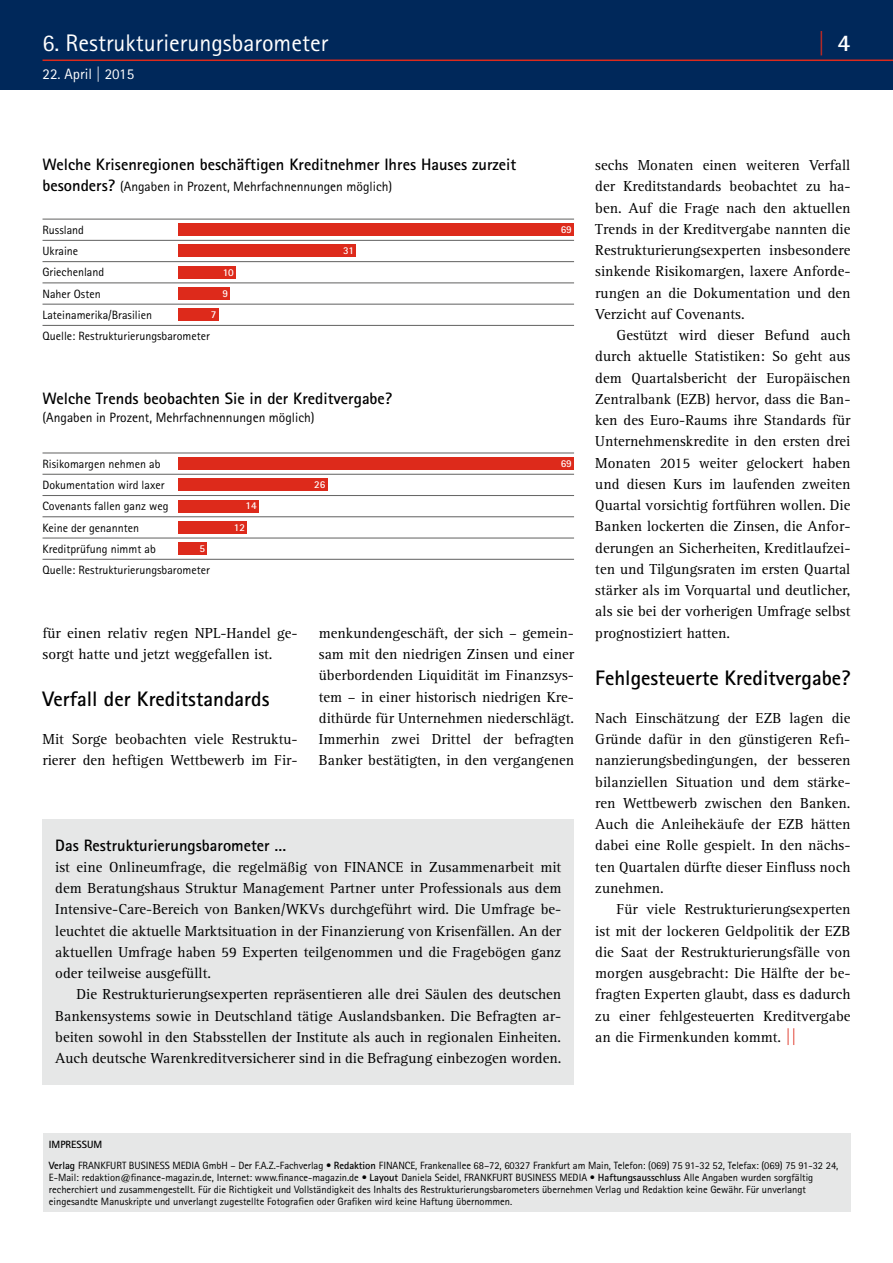
<style>
.page{position:relative;width:893px;height:1263px;background:#fff}
.page>*{position:absolute;margin:0;border:0;box-sizing:border-box;transform-origin:0 0}
.t1{font:24px "Agfa Rotis Sans Serif";color:#fff}
.t2{font:700 24px "Agfa Rotis Sans Serif";color:#dd2a1b}
.t3{font:700 21px "Agfa Rotis Sans Serif";color:#000}
.t4{font:700 16.5px "Agfa Rotis Sans Serif";color:#000}
.t5{font:15px/21.3px "Rotis Serif";color:#000;text-align:justify}
.t6{font:15px "Agfa Rotis Sans Serif";color:#fff}
.t7{font:13.5px "Agfa Rotis Sans Serif";color:#000}
.t8{font:12px/21.3px "Agfa Rotis Sans Serif";color:#000}
.t9{font:10.5px/12px "Agfa Rotis Sans Serif";color:#000}
.t10{font:700 10.5px/21.3px "Agfa Rotis Sans Serif";color:#fff}
.s1{color:#fff}
.s2{font-weight:700;font-size:16.5px}
.s3{font-family:"Agfa Rotis Sans Serif";font-weight:700;font-size:16.5px;color:#dd2a1b}
.s4{font-weight:700}
</style>
<div class="page">
<div style="left:43px;top:819px;width:531px;height:265px;background:#e6e7e7"></div>
<hr style="left:43px;top:219px;width:531px;height:1px;background:#686867">
<hr style="left:43px;top:240px;width:531px;height:1px;background:#686867">
<hr style="left:43px;top:261px;width:531px;height:1px;background:#686867">
<hr style="left:43px;top:282px;width:531px;height:1px;background:#686867">
<hr style="left:43px;top:304px;width:531px;height:1px;background:#686867">
<hr style="left:43px;top:325px;width:531px;height:1px;background:#686867">
<div style="left:179px;top:244px;width:177px;height:13px;background:#dd2a1b"></div>
<div style="left:179px;top:223px;width:395px;height:13px;background:#dd2a1b"></div>
<div style="left:179px;top:266px;width:57px;height:13px;background:#dd2a1b"></div>
<div style="left:179px;top:287px;width:51px;height:13px;background:#dd2a1b"></div>
<div style="left:179px;top:308px;width:40px;height:13px;background:#dd2a1b"></div>
<hr style="left:43px;top:452px;width:531px;height:1px;background:#686867">
<hr style="left:43px;top:474px;width:531px;height:1px;background:#686867">
<hr style="left:43px;top:495px;width:531px;height:1px;background:#686867">
<hr style="left:43px;top:516px;width:531px;height:1px;background:#686867">
<hr style="left:43px;top:537px;width:531px;height:1px;background:#686867">
<hr style="left:43px;top:559px;width:531px;height:1px;background:#686867">
<div style="left:179px;top:478px;width:149px;height:13px;background:#dd2a1b"></div>
<div style="left:179px;top:457px;width:395px;height:13px;background:#dd2a1b"></div>
<div style="left:179px;top:500px;width:80px;height:12px;background:#dd2a1b"></div>
<div style="left:179px;top:521px;width:68px;height:13px;background:#dd2a1b"></div>
<div style="left:179px;top:542px;width:28px;height:13px;background:#dd2a1b"></div>
<div style="left:43px;top:1133px;width:807px;height:79px;background:#e6e7e7"></div>
<div style="left:0;top:0;width:893px;height:89px;background:#00285a"></div>
<hr style="left:43px;top:60px;width:850px;height:1px;background:#dd2a1b">
<h1 class="t1" style="left:43px;top:29px;width:287px">6. Restrukturierungsbarometer</h1>
<p class="t6" style="left:43px;top:66px;width:93px">22. April | 2015</p>
<h1 class="t2" style="left:818px;top:28px;width:34px">| <span class="s1">4</span></h1>
<p class="t4" style="left:43px;top:154px;width:475px">Welche Krisenregionen beschäftigen Kreditnehmer Ihres Hauses zurzeit</p>
<p class="t7" style="left:43px;top:179px;width:351px"><span class="s2">besonders?</span> (Angaben in Prozent, Mehrfachnennungen möglich)</p>
<p class="t8" style="left:43px;top:219px;width:169px">Russland<br>Ukraine<br>Griechenland<br>Naher Osten<br>Lateinamerika/Brasilien<br>Quelle: Restrukturierungsbarometer</p>
<p class="t10" style="left:343px;top:240px;width:12px">31</p>
<p class="t10" style="left:222px;top:261px;width:13px">10<br>9</p>
<p class="t10" style="left:211px;top:304px;width:7px">7</p>
<p class="t4" style="left:43px;top:388px;width:351px">Welche Trends beobachten Sie in der Kreditvergabe?</p>
<p class="t7" style="left:43px;top:409px;width:274px">(Angaben in Prozent, Mehrfachnennungen möglich)</p>
<p class="t8" style="left:43px;top:453px;width:169px">Risikomargen nehmen ab<br>Dokumentation wird laxer<br>Covenants fallen ganz weg<br>Keine der genannten<br>Kreditprüfung nimmt ab<br>Quelle: Restrukturierungsbarometer</p>
<p class="t10" style="left:314px;top:474px;width:13px">26</p>
<p class="t10" style="left:245px;top:495px;width:13px">14</p>
<p class="t10" style="left:234px;top:516px;width:13px">12</p>
<p class="t10" style="left:199px;top:538px;width:7px">5</p>
<p class="t10" style="left:561px;top:219px;width:13px">69</p>
<p class="t10" style="left:561px;top:452px;width:13px">69</p>
<p class="t5" style="left:43px;top:623px;width:257px">für einen relativ regen NPL-Handel ge&shy;sorgt hatte und jetzt weggefallen ist.</p>
<h2 class="t3" style="left:43px;top:685px;width:229px">Verfall der Kreditstandards</h2>
<p class="t5" style="left:43px;top:729px;width:257px">Mit Sorge beobachten viele Restruktu&shy;rierer den heftigen Wettbewerb im Fir-</p>
<p class="t5" style="left:319px;top:623px;width:257px">menkundengeschäft, der sich – gemein&shy;sam mit den niedrigen Zinsen und einer überbordenden Liquidität im Finanzsys&shy;tem – in einer historisch niedrigen Kre&shy;dithürde für Unternehmen niederschlägt.<br>Immerhin zwei Drittel der befragten Banker bestätigten, in den vergangenen</p>
<p class="t4" style="left:55px;top:834px;width:233px">Das Restrukturierungsbarometer …</p>
<p class="t5" style="left:55px;top:856px;width:507px">ist eine Onlineumfrage, die regelmäßig von FINANCE in Zusammenarbeit mit dem Beratungshaus Struktur Management Partner unter Professionals aus dem Intensive-Care-Bereich von Banken/WKVs durchgeführt wird. Die Umfrage be&shy;leuchtet die aktuelle Marktsituation in der Finanzierung von Krisenfällen. An der aktuellen Umfrage haben 59 Experten teilgenommen und die Fragebögen ganz oder teilweise ausgefüllt.</p>
<p class="t5" style="left:55px;top:984px;width:508px;text-indent:21px">Die Restrukturierungsexperten repräsentieren alle drei Säulen des deutschen Bankensystems sowie in Deutschland tätige Auslandsbanken. Die Befragten ar&shy;beiten sowohl in den Stabsstellen der Institute als auch in regionalen Einheiten.<br>Auch deutsche Warenkreditversicherer sind in die Befragung einbezogen worden.</p>
<p class="t5" style="left:595px;top:155px;width:257px">sechs Monaten einen weiteren Verfall der Kreditstandards beobachtet zu ha&shy;ben. Auf die Frage nach den aktuellen Trends in der Kreditvergabe nannten die Restrukturierungsexperten insbesondere sinkende Risikomargen, laxere Anforde&shy;rungen an die Dokumentation und den Verzicht auf Covenants.</p>
<p class="t5" style="left:595px;top:325px;width:257px;text-indent:21px">Gestützt wird dieser Befund auch durch aktuelle Statistiken: So geht aus dem Quartalsbericht der Europäischen Zentralbank (EZB) hervor, dass die Ban&shy;ken des Euro-Raums ihre Standards für Unternehmenskredite in den ersten drei Monaten 2015 weiter gelockert haben und diesen Kurs im laufenden zweiten Quartal vorsichtig fortführen wollen. Die Banken lockerten die Zinsen, die Anfor&shy;derungen an Sicherheiten, Kreditlaufzei&shy;ten und Tilgungsraten im ersten Quartal stärker als im Vorquartal und deutlicher, als sie bei der vorherigen Umfrage selbst prognostiziert hatten.</p>
<h2 class="t3" style="left:595px;top:664px;width:257px">Fehlgesteuerte Kreditvergabe?</h2>
<p class="t5" style="left:595px;top:708px;width:257px">Nach Einschätzung der EZB lagen die Gründe dafür in den günstigeren Refi&shy;nanzierungsbedingungen, der besseren bilanziellen Situation und dem stärke&shy;ren Wettbewerb zwischen den Banken.<br>Auch die Anleihekäufe der EZB hätten dabei eine Rolle gespielt. In den nächs&shy;ten Quartalen dürfte dieser Einfluss noch zunehmen.</p>
<p class="t5" style="left:595px;top:899px;width:257px;text-indent:21px">Für viele Restrukturierungsexperten ist mit der lockeren Geldpolitik der EZB die Saat der Restrukturierungsfälle von morgen ausgebracht: Die Hälfte der be&shy;fragten Experten glaubt, dass es dadurch zu einer fehlgesteuerten Kreditvergabe an die Firmenkunden kommt. <span class="s3">||</span></p>
<p class="t9" style="left:49px;top:1134px;width:791px;line-height:21.3px"><span class="s4">IMPRESSUM<br>Verlag</span> FRANKFURT BUSINESS MEDIA GmbH – Der F.A.Z.-Fachverlag • <span class="s4">Redaktion</span> FINANCE, Frankenallee 68–72, 60327 Frankfurt am Main, Telefon: (069) 75 91-32 52, Telefax: (069) 75 91-32 24,</p>
<p class="t9" style="left:49px;top:1172px;width:766px">E-Mail: redaktion@finance-magazin.de, Internet: www.finance-magazin.de • <span class="s4">Layout</span> Daniela Seidel, FRANKFURT BUSINESS MEDIA • <span class="s4">Haftungsausschluss</span> Alle Angaben wurden sorgfältig recherchiert und zusammengestellt. Für die Richtigkeit und Vollständigkeit des Inhalts des Restrukturierungsbarometers übernehmen Verlag und Redaktion keine Gewähr. Für unverlangt eingesandte Manuskripte und unverlangt zugestellte Fotografien oder Grafiken wird keine Haftung übernommen.</p>
</div>
